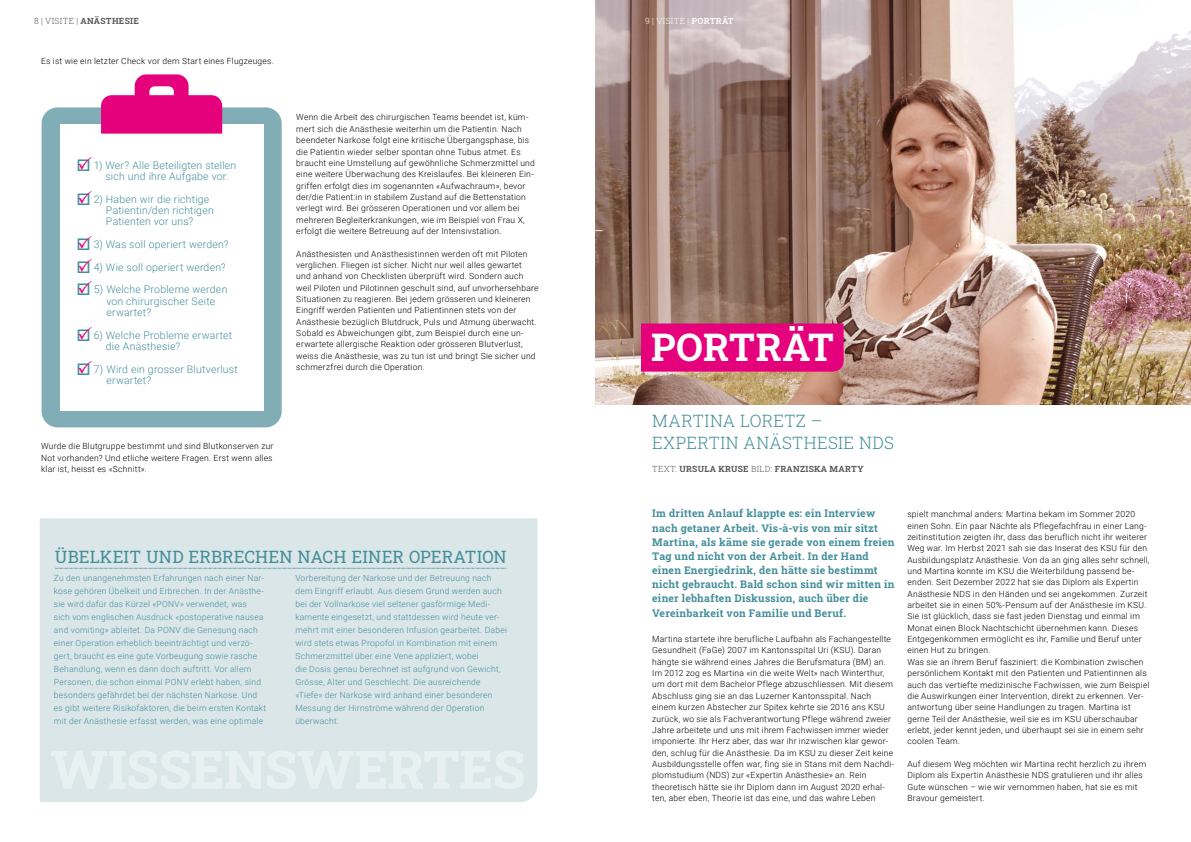
<style>
.page{position:relative;width:1191px;height:842px;background:#fff}
.page>*{position:absolute;margin:0;border:0;box-sizing:border-box;transform-origin:0 0}
.t1{font:700 38px "Roboto Slab";letter-spacing:.01em;color:#fff}
.t2{font:17px "Roboto Slab";letter-spacing:.005em;color:#438e99}
.t3{font:300 17px/22.7px "Roboto Slab";letter-spacing:.02em;color:#438e99}
.t4{font:700 10.5px/14.2px "Roboto Slab";letter-spacing:.02em;color:#438e99}
.t5{font:300 10.5px/11.3px "Roboto";letter-spacing:.02em;color:#438e99}
.t6{font:300 8.5px/11.3px "Roboto";letter-spacing:.03em;color:#000}
.t7{font:300 8.5px/13px "Roboto";letter-spacing:.03em;color:#438e99}
.t8{font:700 8.5px "Roboto Slab";letter-spacing:.035em;color:#565655}
.t9{font:300 8.5px "Roboto Slab";letter-spacing:.045em;color:#fff}
.s1{font-weight:300}
.s2{font-weight:700}
</style>
<div class="page">
<img style="left:595px;top:0;width:596px;height:405px">
<div style="left:642px;top:323px;width:201px;height:38px;background:#e5007c"></div>
<div style="left:642px;top:361px;width:191px;height:10px;background:#e5007c"></div>
<div style="left:40px;top:518px;width:497px;height:284px;background:#dbe6e9"></div>
<svg style="left:55px;top:568px;width:451px;height:1px"></svg>
<div style="left:42px;top:107px;width:240px;height:320px;background:#81adb6;border-radius:16px"></div>
<div style="left:60px;top:124px;width:203px;height:286px;background:#fff"></div>
<svg style="left:101px;top:74px;width:121px;height:60px"></svg>
<p class="t8" style="left:34px;top:15px;width:106px"><span class="s1">8 | VISITE |</span> ANÄSTHESIE</p>
<p class="t6" style="left:41px;top:55px;width:234px">Es ist wie ein letzter Check vor dem Start eines Flugzeuges.</p>
<p class="t5" style="left:105px;top:159px;width:132px;text-indent:-29px">□ 1) Wer? Alle Beteiligten stellen sich und ihre Aufgabe vor.</p>
<p class="t5" style="left:106px;top:193px;width:109px;text-indent:-30px">□ 2) Haben wir die richtige<br>Patientin/den richtigen<br>Patienten vor uns?</p>
<p class="t5" style="left:76px;top:238px;width:153px">□ 3) Was soll operiert werden?</p>
<p class="t5" style="left:76px;top:261px;width:151px">□ 4) Wie soll operiert werden?</p>
<p class="t5" style="left:106px;top:284px;width:123px;text-indent:-30px">□ 5) Welche Probleme werden von chirurgischer Seite erwartet?</p>
<p class="t5" style="left:106px;top:329px;width:128px;text-indent:-29px">□ 6) Welche Probleme erwartet die Anästhesie?</p>
<p class="t5" style="left:106px;top:363px;width:133px;text-indent:-30px">□ 7) Wird ein grosser Blutverlust erwartet?</p>
<p class="t6" style="left:296px;top:111px;width:240px">Wenn die Arbeit des chirurgischen Teams beendet ist, küm&shy;mert sich die Anästhesie weiterhin um die Patientin. Nach beendeter Narkose folgt eine kritische Übergangsphase, bis die Patientin wieder selber spontan ohne Tubus atmet. Es braucht eine Umstellung auf gewöhnliche Schmerzmittel und eine weitere Überwachung des Kreislaufes. Bei kleineren Ein&shy;griffen erfolgt dies im sogenannten «Aufwachraum», bevor der/die Patient:in in stabilem Zustand auf die Bettenstation verlegt wird. Bei grösseren Operationen und vor allem bei mehreren Begleiterkrankungen, wie im Beispiel von Frau X, erfolgt die weitere Betreuung auf der Intensivstation.</p>
<p class="t6" style="left:296px;top:248px;width:244px">Anästhesisten und Anästhesistinnen werden oft mit Piloten verglichen. Fliegen ist sicher. Nicht nur weil alles gewartet und anhand von Checklisten überprüft wird. Sondern auch weil Piloten und Pilotinnen geschult sind, auf unvorhersehbare Situationen zu reagieren. Bei jedem grösseren und kleineren Eingriff werden Patienten und Patientinnen stets von der Anästhesie bezüglich Blutdruck, Puls und Atmung überwacht.<br>Sobald es Abweichungen gibt, zum Beispiel durch eine un&shy;erwartete allergische Reaktion oder grösseren Blutverlust, weiss die Anästhesie, was zu tun ist und bringt Sie sicher und schmerzfrei durch die Operation.</p>
<p class="t6" style="left:41px;top:440px;width:234px;text-align:justify">Wurde die Blutgruppe bestimmt und sind Blutkonserven zur Not vorhanden? Und etliche weitere Fragen. Erst wenn alles klar ist, heisst es «Schnitt».</p>
<h2 class="t2" style="left:55px;top:545px;width:453px">ÜBELKEIT UND ERBRECHEN NACH EINER OPERATION</h2>
<p class="t7" style="left:54px;top:571px;width:214px">Zu den unangenehmsten Erfahrungen nach einer Nar&shy;kose gehören Übelkeit und Erbrechen. In der Anästhe&shy;sie wird dafür das Kürzel «PONV» verwendet, was<br>sich vom englischen Ausdruck «postoperative nausea and vomiting» ableitet. Da PONV die Genesung nach einer Operation erheblich beeinträchtigt und verzö&shy;gert, braucht es eine gute Vorbeugung sowie rasche Behandlung, wenn es dann doch auftritt. Vor allem Personen, die schon einmal PONV erlebt haben, sind besonders gefährdet bei der nächsten Narkose. Und es gibt weitere Risikofaktoren, die beim ersten Kontakt mit der Anästhesie erfasst werden, was eine optimale</p>
<p class="t7" style="left:295px;top:571px;width:213px">Vorbereitung der Narkose und der Betreuung nach dem Eingriff erlaubt. Aus diesem Grund werden auch bei der Vollnarkose viel seltener gasförmige Medi&shy;kamente eingesetzt, und stattdessen wird heute ver&shy;mehrt mit einer besonderen Infusion gearbeitet. Dabei wird stets etwas Propofol in Kombination mit einem Schmerzmittel über eine Vene appliziert, wobei<br>die Dosis genau berechnet ist aufgrund von Gewicht, Grösse, Alter und Geschlecht. Die ausreichende «Tiefe» der Narkose wird anhand einer besonderen Messung der Hirnströme während der Operation überwacht.</p>
<p class="t9" style="left:645px;top:15px;width:90px">9 | VISITE | <span class="s2">PORTRÄT</span></p>
<h1 class="t1" style="left:651px;top:321px;width:184px">PORTRÄT</h1>
<h2 class="t3" style="left:652px;top:409px;width:243px">MARTINA LORETZ –<br>EXPERTIN ANÄSTHESIE NDS</h2>
<p class="t8" style="left:652px;top:463px;width:213px"><span class="s1">TEXT:</span> URSULA KRUSE <span class="s1">BILD:</span> FRANZISKA MARTY</p>
<p class="t4" style="left:652px;top:506px;width:244px">Im dritten Anlauf klappte es: ein Interview nach getaner Arbeit. Vis-à-vis von mir sitzt Martina, als käme sie gerade von einem freien Tag und nicht von der Arbeit. In der Hand einen Energiedrink, den hätte sie bestimmt nicht gebraucht. Bald schon sind wir mitten in einer lebhaften Diskussion, auch über die Vereinbarkeit von Familie und Beruf.</p>
<p class="t6" style="left:652px;top:633px;width:244px">Martina startete ihre berufliche Laufbahn als Fachangestellte Gesundheit (FaGe) 2007 im Kantonsspital Uri (KSU). Daran hängte sie während eines Jahres die Berufsmatura (BM) an.<br>Im 2012 zog es Martina «in die weite Welt» nach Winterthur, um dort mit dem Bachelor Pflege abzuschliessen. Mit diesem Abschluss ging sie an das Luzerner Kantonsspital. Nach einem kurzen Abstecher zur Spitex kehrte sie 2016 ans KSU zurück, wo sie als Fachverantwortung Pflege während zweier Jahre arbeitete und uns mit ihrem Fachwissen immer wieder imponierte. Ihr Herz aber, das war ihr inzwischen klar gewor&shy;den, schlug für die Anästhesie. Da im KSU zu dieser Zeit keine Ausbildungsstelle offen war, fing sie in Stans mit dem Nachdi&shy;plomstudium (NDS) zur «Expertin Anästhesie» an. Rein theoretisch hätte sie ihr Diplom dann im August 2020 erhal&shy;ten, aber eben, Theorie ist das eine, und das wahre Leben</p>
<p class="t6" style="left:907px;top:508px;width:244px">spielt manchmal anders: Martina bekam im Sommer 2020 einen Sohn. Ein paar Nächte als Pflegefachfrau in einer Lang&shy;zeitinstitution zeigten ihr, dass das beruflich nicht ihr weiterer Weg war. Im Herbst 2021 sah sie das Inserat des KSU für den Ausbildungsplatz Anästhesie. Von da an ging alles sehr schnell, und Martina konnte im KSU die Weiterbildung passend be&shy;enden. Seit Dezember 2022 hat sie das Diplom als Expertin Anästhesie NDS in den Händen und sei angekommen. Zurzeit arbeitet sie in einen 50%-Pensum auf der Anästhesie im KSU.<br>Sie ist glücklich, dass sie fast jeden Dienstag und einmal im Monat einen Block Nachtschicht übernehmen kann. Dieses Entgegenkommen ermöglicht es ihr, Familie und Beruf unter einen Hut zu bringen.<br>Was sie an ihrem Beruf fasziniert: die Kombination zwischen persönlichem Kontakt mit den Patienten und Patientinnen als auch das vertiefte medizinische Fachwissen, wie zum Beispiel die Auswirkungen einer Intervention, direkt zu erkennen. Ver&shy;antwortung über seine Handlungen zu tragen. Martina ist gerne Teil der Anästhesie, weil sie es im KSU überschaubar erlebt, jeder kennt jeden, und überhaupt sei sie in einem sehr coolen Team.</p>
<p class="t6" style="left:907px;top:758px;width:240px">Auf diesem Weg möchten wir Martina recht herzlich zu ihrem Diplom als Expertin Anästhesie NDS gratulieren und ihr alles Gute wünschen – wie wir vernommen haben, hat sie es mit Bravour gemeistert.</p>
</div>
